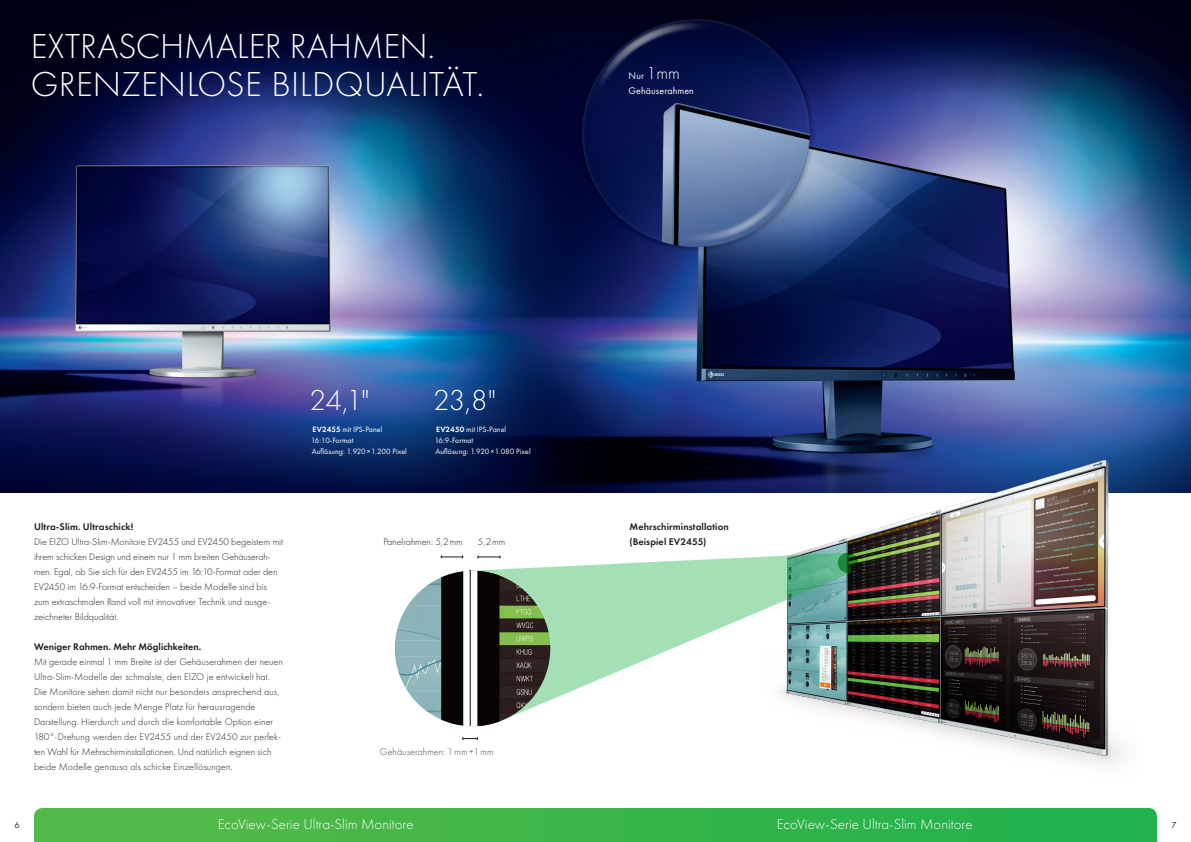
<style>
.page{position:relative;width:1191px;height:842px;background:#fff}
.page>*{position:absolute;margin:0;border:0;box-sizing:border-box;transform-origin:0 0}
.t1{font:300 36px/37.5px "Futura New";color:#fff}
.t2{font:300 30px "Futura New";color:#fff}
.t3{font:300 15px "Futura New";color:#fff}
.t4{font:300 10px/15px "Futura New";color:#231f20}
.t5{font:10px/15px "Futura New Demi";letter-spacing:.01em;color:#231f20}
.t6{font:300 10px "Futura New";letter-spacing:.005em;color:#4b4c4d}
.t7{font:10px/15px "Futura New";letter-spacing:.005em;color:#fff}
.t8{font:9px "Futura New";color:#231f20}
.t9{font:8px/11px "Futura New";color:#fff}
.s1{font-weight:300;font-size:18px}
.s2{font-family:"Futura New Demi"}
</style>
<div class="page">
<img style="left:0;top:0;width:1191px;height:492px">
<svg style="left:462px;top:737px;width:16px;height:3px"></svg>
<svg style="left:441px;top:555px;width:22px;height:3px"></svg>
<img style="left:765px;top:437px;width:371px;height:327px">
<svg style="left:468px;top:553px;width:384px;height:168px"></svg>
<svg style="left:836px;top:552px;width:23px;height:22px"></svg>
<svg style="left:34px;top:808px;width:1123px;height:34px;background:#3ab549"></svg>
<img style="left:394px;top:571px;width:164px;height:156px">
<svg style="left:441px;top:571px;width:58px;height:155px"></svg>
<h1 class="t1" style="left:31px;top:28px;width:455px">EXTRASCHMALER RAHMEN.<br>GRENZENLOSE BILDQUALITÄT.</h1>
<p class="t7" style="left:628px;top:68px;width:67px">Nur <span class="s1">1mm<br></span>Gehäuserahmen</p>
<p class="t5" style="left:34px;top:519px;width:101px">Ultra-Slim. Ultraschick!</p>
<p class="t4" style="left:34px;top:534px;width:250px">Die EIZO Ultra-Slim-Monitore EV2455 und EV2450 begeistern mit ihrem schicken Design und einem nur 1 mm breiten Gehäuserah&shy;men. Egal, ob Sie sich für den EV2455 im 16:10-Format oder den EV2450 im 16:9-Format entscheiden – beide Modelle sind bis zum extraschmalen Rand voll mit innovativer Technik und ausge&shy;zeichneter Bildqualität.</p>
<p class="t5" style="left:34px;top:639px;width:169px">Weniger Rahmen. Mehr Möglichkeiten.</p>
<p class="t4" style="left:34px;top:654px;width:250px">Mit gerade einmal 1 mm Breite ist der Gehäuserahmen der neuen Ultra-Slim-Modelle der schmalste, den EIZO je entwickelt hat.<br>Die Monitore sehen damit nicht nur besonders ansprechend aus, sondern bieten auch jede Menge Platz für herausragende Darstellung. Hierdurch und durch die komfortable Option einer 180°-Drehung werden der EV2455 und der EV2450 zur perfek&shy;ten Wahl für Mehrschirminstallationen. Und natürlich eignen sich beide Modelle genauso als schicke Einzellösungen.</p>
<h2 class="t2" style="left:309px;top:383px;width:61px">24,1"</h2>
<p class="t9" style="left:311px;top:424px;width:97px"><span class="s2">EV2455</span> mit IPS-Panel<br>16:10-Format<br>Auflösung: 1.920×1.200 Pixel</p>
<h2 class="t2" style="left:433px;top:383px;width:65px">23,8"</h2>
<p class="t9" style="left:435px;top:424px;width:97px"><span class="s2">EV2450</span> mit IPS-Panel<br>16:9-Format<br>Auflösung: 1.920×1.080 Pixel</p>
<p class="t4" style="left:383px;top:534px;width:81px">Panelrahmen: 5,2mm</p>
<p class="t4" style="left:478px;top:534px;width:29px">5,2mm</p>
<p class="t6" style="left:380px;top:746px;width:115px">Gehäuserahmen: 1mm+1mm</p>
<p class="t5" style="left:629px;top:519px;width:101px">Mehrschirminstallation (Beispiel EV2455)</p>
<p class="t8" style="left:14px;top:820px;width:7px">6</p>
<h3 class="t3" style="left:218px;top:815px;width:197px">EcoView-Serie Ultra-Slim Monitore</h3>
<h3 class="t3" style="left:777px;top:815px;width:197px">EcoView-Serie Ultra-Slim Monitore</h3>
<p class="t8" style="left:1171px;top:820px;width:7px">7</p>
</div>
